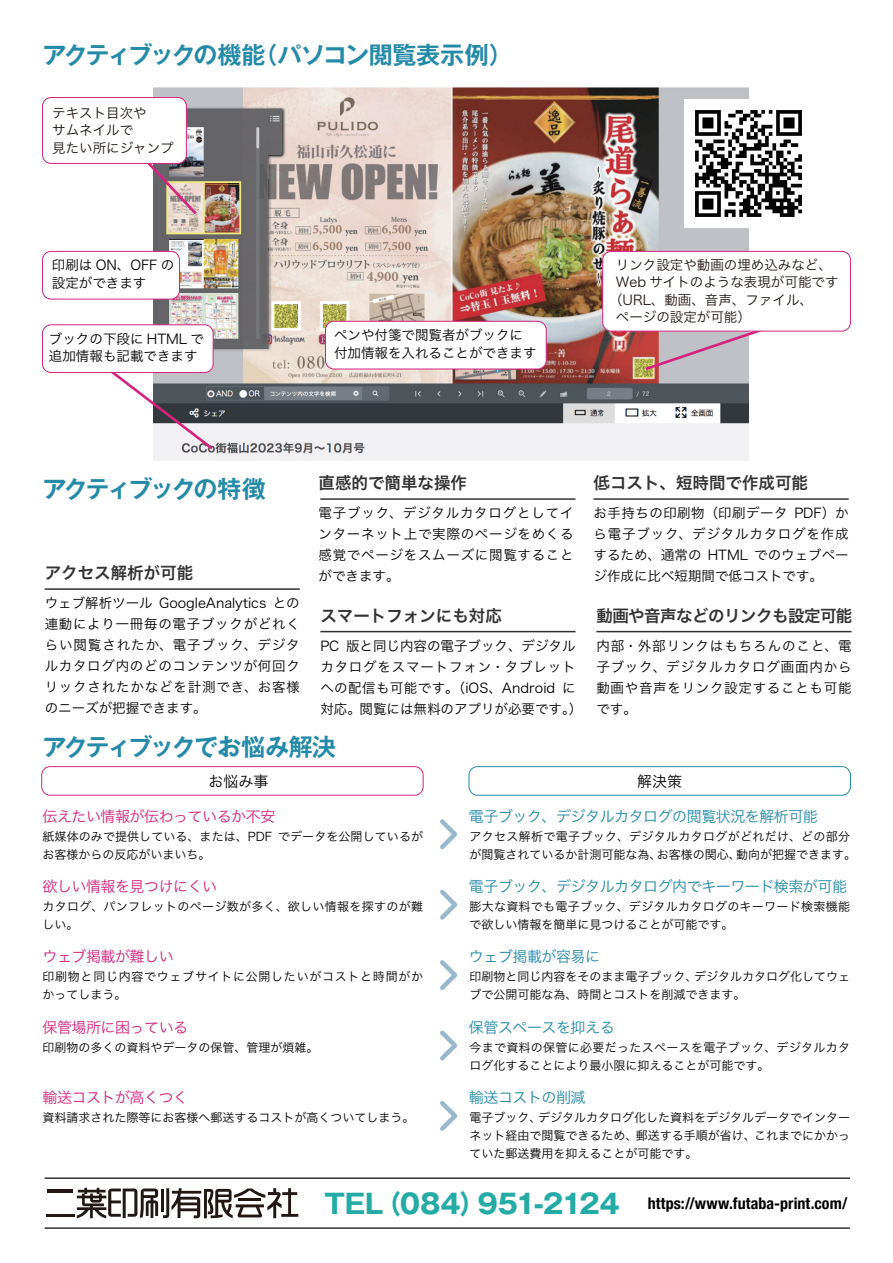
<style>
.page{position:relative;width:893px;height:1263px;background:#fff}
.page>*{position:absolute;margin:0;border:0;box-sizing:border-box;transform-origin:0 0}
.t1{font:700 24px "Gothic MB101 Pro De";letter-spacing:-.075em;color:#258aa8}
.t2{font:700 24px "Gothic MB101 Pro De";letter-spacing:-.1em;color:#258aa8}
.t3{font:16.5px "Hira Kaku Pro W6";color:#333334}
.t4{font:16.5px "Hira Kaku Pro W6";letter-spacing:-.03em;color:#333334}
.t5{font:700 condensed 16.05px "Helvetica Neue";letter-spacing:.005em;color:#030303}
.t6{font:15px "Hira Kaku Pro W3";letter-spacing:-.03em;color:#258aa8}
.t7{font:15px "Hira Kaku Pro W3";letter-spacing:-.03em;color:#d4247f}
.t8{font:15px "Hira Kaku Pro W3";color:#030303}
.t9{font:13.5px/21px "Hira Kaku Pro W3";letter-spacing:.015em;color:#030303}
.t10{font:13.5px/17.2px "Hira Kaku Pro W3";color:#221713}
.t11{font:12px/18px "Hira Kaku Pro W3";color:#030303}
.t12{font:12px/18px "Hira Kaku Pro W3";letter-spacing:.025em;color:#030303}
.t13{font:12px/18px "Hira Kaku Pro W3";letter-spacing:.06em;color:#030303}
.t14{font:12px/18px "Hira Kaku Pro W3";letter-spacing:.03em;color:#030303}
.s1{font-family:"Gothic MB101 Pro";font-stretch:normal;font-size:27px;color:#24aba6}
</style>
<div class="page">
<img style="left:153px;top:88px;width:596px;height:372px">
<svg style="left:148px;top:160px;width:51px;height:57px;background:#a99798"></svg>
<svg style="left:111px;top:365px;width:105px;height:87px"></svg>
<svg style="left:643px;top:331px;width:185px;height:41px"></svg>
<img style="left:685px;top:100px;width:117px;height:127px">
<div style="left:43px;top:98px;width:143px;height:65px;background:#fff;border-radius:9px"></div>
<div style="left:42px;top:97px;width:145px;height:67px;border:1px solid #d4247f;border-radius:9px"></div>
<div style="left:43px;top:325px;width:170px;height:47px;background:#fff;border-radius:9px"></div>
<div style="left:42px;top:324px;width:172px;height:49px;border:1px solid #d4247f;border-radius:9px"></div>
<div style="left:43px;top:251px;width:136px;height:48px;background:#fff;border-radius:9px"></div>
<div style="left:42px;top:251px;width:138px;height:48px;border:1px solid #d4247f;border-radius:9px"></div>
<div style="left:325px;top:321px;width:221px;height:48px;background:#fff;border-radius:9px"></div>
<div style="left:325px;top:321px;width:222px;height:48px;border:1px solid #d4247f;border-radius:9px"></div>
<div style="left:603px;top:251px;width:247px;height:80px;background:#fff;border-radius:9px"></div>
<div style="left:602px;top:251px;width:249px;height:80px;border:1px solid #d4247f;border-radius:9px"></div>
<hr style="left:45px;top:588px;width:255px;height:2px;background:#333334">
<hr style="left:45px;top:1177px;width:805px;height:2px;background:#333334">
<hr style="left:45px;top:1227px;width:805px;height:2px;background:#333334">
<hr style="left:596px;top:631px;width:255px;height:1px;background:#333334">
<hr style="left:320px;top:631px;width:255px;height:1px;background:#333334">
<hr style="left:594px;top:498px;width:255px;height:2px;background:#333334">
<hr style="left:320px;top:498px;width:255px;height:2px;background:#333334">
<div style="left:41px;top:766px;width:383px;height:29px;border:1px solid #d4247f;border-radius:9px"></div>
<div style="left:469px;top:766px;width:382px;height:29px;border:1px solid #258aa8;border-radius:9px"></div>
<svg style="left:440px;top:819px;width:18px;height:31px"></svg>
<svg style="left:440px;top:889px;width:18px;height:31px"></svg>
<svg style="left:440px;top:960px;width:18px;height:30px"></svg>
<svg style="left:440px;top:1030px;width:18px;height:31px"></svg>
<svg style="left:440px;top:1101px;width:18px;height:30px"></svg>
<hr style="left:48px;top:1189px;width:25px;height:3px;background:#221713">
<hr style="left:46px;top:1214px;width:28px;height:2px;background:#221713">
<svg style="left:77px;top:1188px;width:221px;height:30px"></svg>
<h1 class="t1" style="left:43px;top:34px;width:472px">アクティブックの機能（パソコン閲覧表示例）</h1>
<p class="t10" style="left:52px;top:103px;width:123px">テキスト目次や<br>サムネイルで<br>見たい所にジャンプ</p>
<p class="t9" style="left:52px;top:256px;width:124px;line-height:17.2px">印刷は ON、OFF の設定ができます</p>
<p class="t9" style="left:49px;top:329px;width:156px;line-height:17.2px">ブックの下段に HTML で追加情報も記載できます</p>
<p class="t9" style="left:334px;top:326px;width:204px;line-height:17.2px">ペンや付箋で閲覧者がブックに付加情報を入れることができます</p>
<p class="t10" style="left:616px;top:256px;width:218px">リンク設定や動画の埋め込みなど、</p>
<p class="t10" style="left:616px;top:273px;width:224px">Web サイトのような表現が可能です</p>
<p class="t10" style="left:609px;top:290px;width:205px">（URL、動画、音声、ファイル、</p>
<p class="t10" style="left:616px;top:307px;width:137px">ページの設定が可能）</p>
<h1 class="t2" style="left:43px;top:469px;width:225px">アクティブックの特徴</h1>
<p class="t3" style="left:45px;top:558px;width:150px">アクセス解析が可能</p>
<p class="t9" style="left:45px;top:592px;width:257px;text-align:justify">ウェブ解析ツール GoogleAnalytics との連動により一冊毎の電子ブックがどれくらい閲覧されたか、電子ブック、デジタルカタログ内のどのコンテンツが何回クリックされたかなどを計測でき、お客様のニーズが把握できます。</p>
<p class="t3" style="left:318px;top:468px;width:150px">直感的で簡単な操作</p>
<p class="t3" style="left:594px;top:468px;width:216px">低コスト、短時間で作成可能</p>
<p class="t9" style="left:318px;top:502px;width:257px;text-align:justify">電子ブック、デジタルカタログとしてインターネット上で実際のページをめくる感覚でページをスムーズに閲覧することができます。</p>
<p class="t9" style="left:594px;top:502px;width:257px;text-align:justify">お手持ちの印刷物（印刷データ PDF）から電子ブック、デジタルカタログを作成するため、通常の HTML でのウェブページ作成に比べ短期間で低コストです。</p>
<p class="t3" style="left:320px;top:601px;width:183px">スマートフォンにも対応</p>
<p class="t4" style="left:596px;top:601px;width:258px">動画や音声などのリンクも設定可能</p>
<p class="t9" style="left:320px;top:634px;width:263px">PC 版と同じ内容の電子ブック、デジタルカタログをスマートフォン・タブレットへの配信も可能です。（iOS、Android に対応。閲覧には無料のアプリが必要です。）</p>
<p class="t9" style="left:596px;top:634px;width:257px;text-align:justify">内部・外部リンクはもちろんのこと、電子ブック、デジタルカタログ画面内から動画や音声をリンク設定することも可能です。</p>
<h1 class="t1" style="left:43px;top:727px;width:295px">アクティブックでお悩み解決</h1>
<p class="t8" style="left:209px;top:768px;width:61px">お悩み事</p>
<p class="t8" style="left:637px;top:768px;width:46px">解決策</p>
<p class="t7" style="left:43px;top:802px;width:234px">伝えたい情報が伝わっているか不安</p>
<p class="t6" style="left:469px;top:802px;width:350px">電子ブック、デジタルカタログの閲覧状況を解析可能</p>
<p class="t11" style="left:43px;top:826px;width:382px">紙媒体のみで提供している、または、PDF でデータを公開しているがお客様からの反応がいまいち。</p>
<p class="t11" style="left:469px;top:826px;width:388px">アクセス解析で電子ブック、デジタルカタログがどれだけ、どの部分が閲覧されているか計測可能な為、お客様の関心、動向が把握できます。</p>
<p class="t7" style="left:43px;top:873px;width:176px">欲しい情報を見つけにくい</p>
<p class="t6" style="left:469px;top:873px;width:380px">電子ブック、デジタルカタログ内でキーワード検索が可能</p>
<p class="t14" style="left:43px;top:897px;width:382px">カタログ、パンフレットのページ数が多く、欲しい情報を探すのが難しい。</p>
<p class="t12" style="left:469px;top:897px;width:382px">膨大な資料でも電子ブック、デジタルカタログのキーワード検索機能で欲しい情報を簡単に見つけることが可能です。</p>
<p class="t7" style="left:43px;top:943px;width:133px">ウェブ掲載が難しい</p>
<p class="t6" style="left:469px;top:943px;width:133px">ウェブ掲載が容易に</p>
<p class="t13" style="left:43px;top:967px;width:382px">印刷物と同じ内容でウェブサイトに公開したいがコストと時間がかかってしまう。</p>
<p class="t11" style="left:469px;top:967px;width:382px">印刷物と同じ内容をそのまま電子ブック、デジタルカタログ化してウェブで公開可能な為、時間とコストを削減できます。</p>
<p class="t7" style="left:43px;top:1014px;width:147px">保管場所に困っている</p>
<p class="t6" style="left:469px;top:1014px;width:147px">保管スペースを抑える</p>
<p class="t11" style="left:43px;top:1037px;width:277px">印刷物の多くの資料やデータの保管、管理が煩雑。</p>
<p class="t12" style="left:469px;top:1037px;width:382px">今まで資料の保管に必要だったスペースを電子ブック、デジタルカタログ化することにより最小限に抑えることが可能です。</p>
<p class="t7" style="left:43px;top:1084px;width:147px">輸送コストが高くつく</p>
<p class="t6" style="left:469px;top:1084px;width:118px">輸送コストの削減</p>
<p class="t11" style="left:43px;top:1108px;width:373px">資料請求された際等にお客様へ郵送するコストが高くついてしまう。</p>
<p class="t11" style="left:469px;top:1108px;width:382px;text-align:justify">電子ブック、デジタルカタログ化した資料をデジタルデータでインターネット経由で閲覧できるため、郵送する手順が省け、これまでにかかっていた郵送費用を抑えることが可能です。</p>
<p class="t5" style="left:325px;top:1190px;width:524px"><span class="s1">TEL（084）951-2124</span> https://www.futaba-print.com/</p>
</div>
